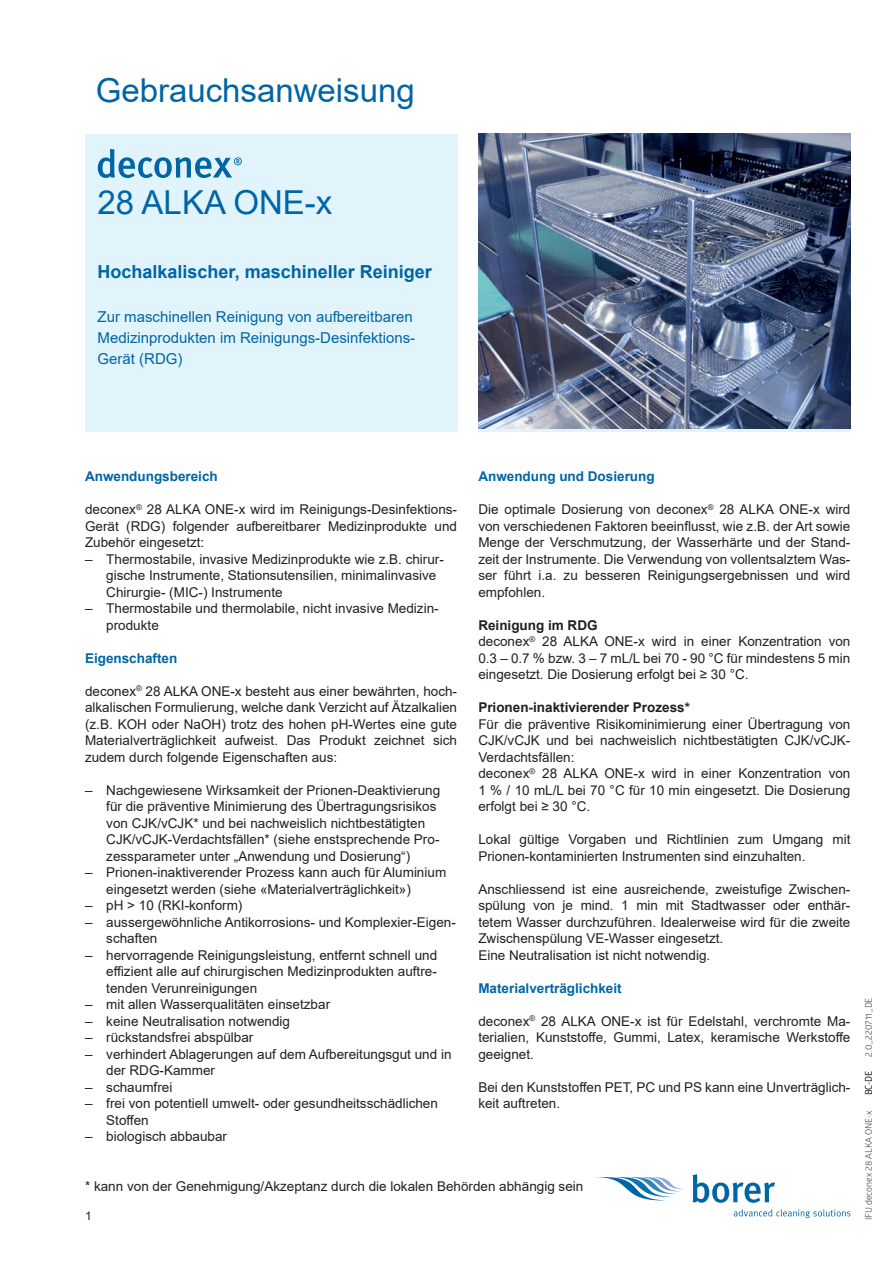
<style>
.page{position:relative;width:893px;height:1263px;background:#fff}
.page>*{position:absolute;margin:0;border:0;box-sizing:border-box;transform-origin:0 0}
.t1{font:33px "Arial";color:#0065a4}
.t2{font:700 18px "Arial";color:#0065a4}
.t3{font:15px/21px "Arial";color:#0065a4}
.t4{font:13.5px/16.5px "Arial";color:#231f20}
.t5{font:700 13.5px "Arial";color:#0065a4}
.t6{font:700 13.5px "Arial";color:#231f20}
.t7{font:12px "Arial";color:#231f20}
.t8{font:9px "Glober";color:#231f20}
.s1{font-weight:700}
</style>
<div class="page">
<div style="left:85px;top:134px;width:372px;height:298px;background:#e1f4fc"></div>
<svg style="left:98px;top:149px;width:144px;height:29px"></svg>
<svg style="left:595px;top:1177px;width:90px;height:23px"></svg>
<svg style="left:693px;top:1174px;width:82px;height:29px"></svg>
<svg style="left:734px;top:1209px;width:116px;height:9px"></svg>
<img style="left:478px;top:134px;width:372px;height:295px">
<h1 class="t1" style="left:96px;top:67px;width:321px">Gebrauchsanweisung</h1>
<h1 class="t1" style="left:98px;top:180px;width:236px">28 ALKA ONE-x</h1>
<h2 class="t2" style="left:98px;top:259px;width:336px">Hochalkalischer, maschineller Reiniger</h2>
<p class="t3" style="left:98px;top:306px;width:319px">Zur maschinellen Reinigung von aufbereitbaren<br>Medizinprodukten im Reinigungs-Desinfektions-<br>Gerät (RDG)</p>
<p class="t5" style="left:85px;top:467px;width:134px">Anwendungsbereich</p>
<p class="t4" style="left:85px;top:501px;width:374px;text-align:justify">deconex<sup>®</sup> 28 ALKA ONE-x wird im Reinigungs-Desinfektions-Gerät (RDG) folgender aufbereitbarer Medizinprodukte und Zubehör eingesetzt:</p>
<p class="t4" style="left:106px;top:550px;width:339px;text-indent:-21px">– Thermostabile, invasive Medizinprodukte wie z.B. chirur&shy;gische Instrumente, Stationsutensilien, minimalinvasive<br>Chirurgie- (MIC-) Instrumente</p>
<p class="t4" style="left:106px;top:600px;width:334px;text-indent:-21px">– Thermostabile und thermolabile, nicht invasive Medizin&shy;produkte</p>
<p class="t5" style="left:85px;top:648px;width:94px">Eigenschaften</p>
<p class="t4" style="left:85px;top:682px;width:374px;text-align:justify">deconex<sup>®</sup> 28 ALKA ONE-x besteht aus einer bewährten, hoch&shy;alkalischen Formulierung, welche dank Verzicht auf Ätzalkalien (z.B. KOH oder NaOH) trotz des hohen pH-Wertes eine gute Materialverträglichkeit aufweist. Das Produkt zeichnet sich zudem durch folgende Eigenschaften aus:</p>
<p class="t4" style="left:106px;top:781px;width:335px;text-indent:-21px">– Nachgewiesene Wirksamkeit der Prionen-Deaktivierung für die präventive Minimierung des Übertragungsrisikos von CJK/vCJK* und bei nachweislich nichtbestätigten CJK/vCJK-Verdachtsfällen* (siehe enstsprechende Pro&shy;zessparameter unter „Anwendung und Dosierung“)</p>
<p class="t4" style="left:106px;top:864px;width:341px;text-indent:-21px">– Prionen-inaktiverender Prozess kann auch für Aluminium eingesetzt werden (siehe «Materialverträglichkeit»)</p>
<p class="t4" style="left:85px;top:897px;width:159px">– pH &gt; 10 (RKI-konform)</p>
<p class="t4" style="left:106px;top:913px;width:351px;text-indent:-21px">– aussergewöhnliche Antikorrosions- und Komplexier-Eigen&shy;schaften</p>
<p class="t4" style="left:106px;top:946px;width:332px;text-align:justify;text-indent:-21px">– hervorragende Reinigungsleistung, entfernt schnell und effizient alle auf chirurgischen Medizinprodukten auftre&shy;tenden Verunreinigungen</p>
<p class="t4" style="left:85px;top:996px;width:247px">– mit allen Wasserqualitäten einsetzbar</p>
<p class="t4" style="left:85px;top:1012px;width:207px">– keine Neutralisation notwendig</p>
<p class="t4" style="left:85px;top:1029px;width:170px">– rückstandsfrei abspülbar</p>
<p class="t4" style="left:106px;top:1045px;width:347px;text-indent:-21px">– verhindert Ablagerungen auf dem Aufbereitungsgut und in der RDG-Kammer</p>
<p class="t4" style="left:85px;top:1078px;width:89px">– schaumfrei</p>
<p class="t4" style="left:106px;top:1095px;width:333px;text-indent:-21px">– frei von potentiell umwelt- oder gesundheitsschädlichen<br>Stoffen</p>
<p class="t4" style="left:85px;top:1128px;width:144px">– biologisch abbaubar</p>
<p class="t5" style="left:478px;top:467px;width:178px">Anwendung und Dosierung</p>
<p class="t4" style="left:478px;top:501px;width:374px;text-align:justify">Die optimale Dosierung von deconex<sup>®</sup> 28 ALKA ONE-x wird von verschiedenen Faktoren beeinflusst, wie z.B. der Art sowie Menge der Verschmutzung, der Wasserhärte und der Stand&shy;zeit der Instrumente. Die Verwendung von vollentsalztem Was&shy;ser führt i.a. zu besseren Reinigungsergebnissen und wird empfohlen.</p>
<p class="t4" style="left:478px;top:616px;width:374px"><span class="s1">Reinigung im RDG<br></span>deconex<sup>®</sup> 28 ALKA ONE-x wird in einer Konzentration von 0.3 – 0.7 % bzw. 3 – 7 mL/L bei 70 - 90 °C für mindestens 5 min eingesetzt. Die Dosierung erfolgt bei ≥ 30 °C.</p>
<p class="t6" style="left:478px;top:698px;width:213px">Prionen-inaktivierender Prozess*</p>
<p class="t4" style="left:478px;top:715px;width:374px">Für die präventive Risikominimierung einer Übertragung von CJK/vCJK und bei nachweislich nichtbestätigten CJK/vCJK-Verdachtsfällen:<br>deconex<sup>®</sup> 28 ALKA ONE-x wird in einer Konzentration von 1 % / 10 mL/L bei 70 °C für 10 min eingesetzt. Die Dosierung erfolgt bei ≥ 30 °C.</p>
<p class="t4" style="left:478px;top:831px;width:374px">Lokal gültige Vorgaben und Richtlinien zum Umgang mit<br>Prionen-kontaminierten Instrumenten sind einzuhalten.</p>
<p class="t4" style="left:478px;top:880px;width:374px">Anschliessend ist eine ausreichende, zweistufige Zwischen&shy;spülung von je mind. 1 min mit Stadtwasser oder enthär&shy;tetem Wasser durchzuführen. Idealerweise wird für die zweite Zwischenspülung VE-Wasser eingesetzt.<br>Eine Neutralisation ist nicht notwendig.</p>
<p class="t5" style="left:478px;top:978px;width:145px">Materialverträglichkeit</p>
<p class="t4" style="left:478px;top:1012px;width:374px;text-align:justify">deconex<sup>®</sup> 28 ALKA ONE-x ist für Edelstahl, verchromte Ma&shy;terialien, Kunststoffe, Gummi, Latex, keramische Werkstoffe geeignet.</p>
<p class="t4" style="left:478px;top:1078px;width:374px">Bei den Kunststoffen PET, PC und PS kann eine Unverträglich&shy;keit auftreten.</p>
<p class="t4" style="left:85px;top:1177px;width:500px">* kann von der Genehmigung/Akzeptanz durch die lokalen Behörden abhängig sein</p>
<p class="t7" style="left:85px;top:1208px;width:8px">1</p>
<p class="t8" style="left:862px;top:1057px;width:61px;rotate:-90deg">2.0_220711_DE</p>
<p class="t8" style="left:862px;top:1095px;width:26px;rotate:-90deg">BC-DE</p>
<p class="t8" style="left:862px;top:1220px;width:111px;rotate:-90deg">IFU deconex 28 ALKA ONE-x</p>
</div>
